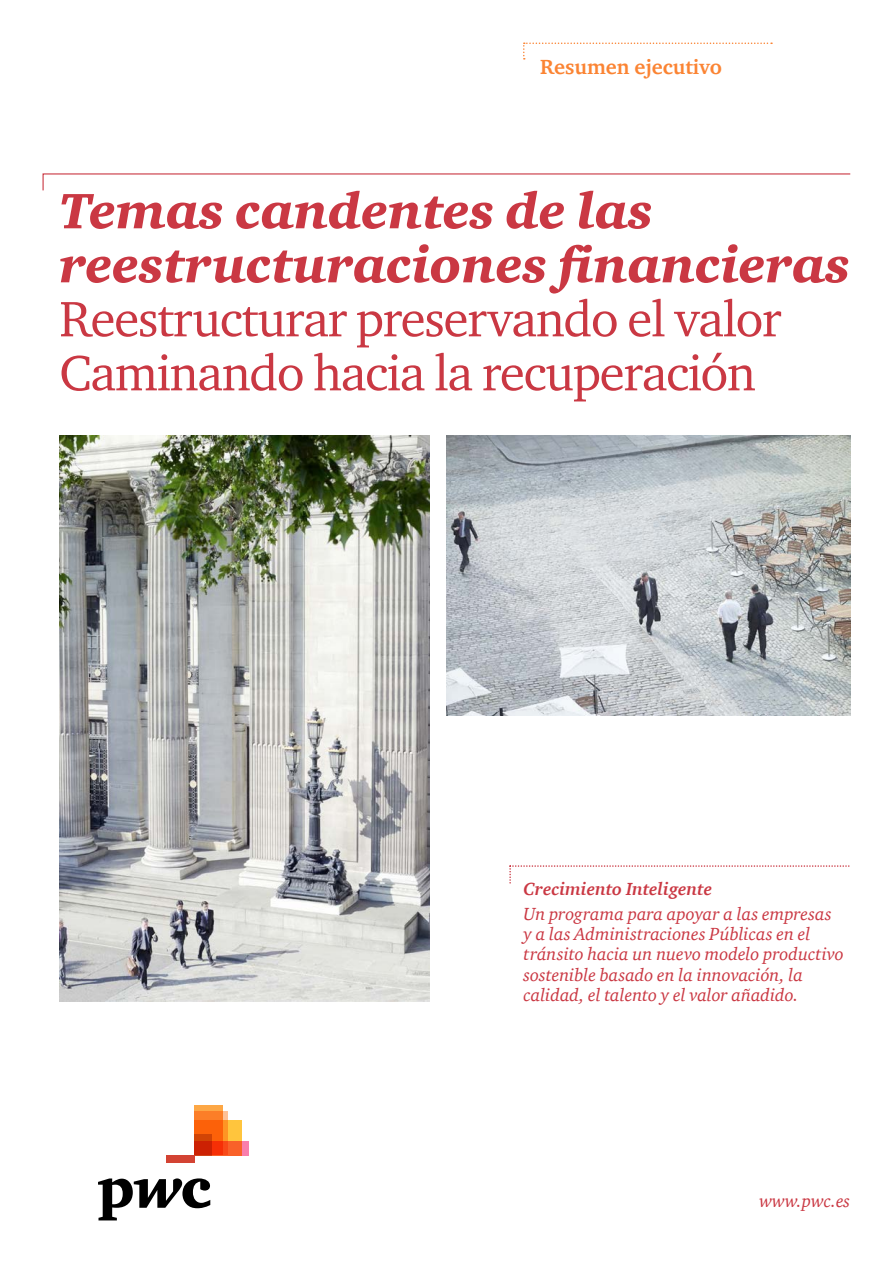
<style>
.page{position:relative;width:893px;height:1263px;background:#fff}
.page>*{position:absolute;margin:0;border:0;box-sizing:border-box;transform-origin:0 0}
.t1{font:51px/54px "ITC Charter Com";letter-spacing:-.025em;color:#ca3843}
.t2{font:italic 900 51px/54px "ITC Charter Com";color:#ca3843}
.t3{font:700 21px "ITC Charter Com";color:#fb8433}
.t4{font:italic 18px/20.2px "ITC Charter Com";color:#ca3843}
.t5{font:italic 700 18px "ITC Charter Com";letter-spacing:-.005em;color:#ca3843}
</style>
<div class="page">
<svg style="left:523px;top:43px;width:249px;height:17px"></svg>
<div style="left:194px;top:1120px;width:48px;height:35px;background:#ffc53d"></div>
<svg style="left:228px;top:1141px;width:21px;height:14px"></svg>
<svg style="left:222px;top:1111px;width:6px;height:44px"></svg>
<svg style="left:194px;top:1106px;width:28px;height:49px"></svg>
<svg style="left:194px;top:1134px;width:18px;height:21px"></svg>
<div style="left:166px;top:1155px;width:28px;height:7px;background:#d34333"></div>
<svg style="left:98px;top:1178px;width:112px;height:42px"></svg>
<svg style="left:42px;top:173px;width:809px;height:18px"></svg>
<img style="left:59px;top:435px;width:370px;height:566px">
<img style="left:446px;top:435px;width:404px;height:280px">
<svg style="left:509px;top:865px;width:340px;height:18px"></svg>
<p class="t3" style="left:540px;top:54px;width:184px">Resumen ejecutivo</p>
<h1 class="t2" style="left:59px;top:183px;width:792px">Temas candentes de las reestructuraciones financieras</h1>
<h1 class="t1" style="left:59px;top:291px;width:724px">Reestructurar preservando el valor<br>Caminando hacia la recuperación</h1>
<p class="t5" style="left:524px;top:878px;width:190px">Crecimiento Inteligente</p>
<p class="t4" style="left:524px;top:903px;width:322px">Un programa para apoyar a las empresas y a las Administraciones Públicas en el tránsito hacia un nuevo modelo productivo sostenible basado en la innovación, la calidad, el talento y el valor añadido.</p>
<p class="t4" style="left:759px;top:1190px;width:92px">www.pwc.es</p>
</div>
